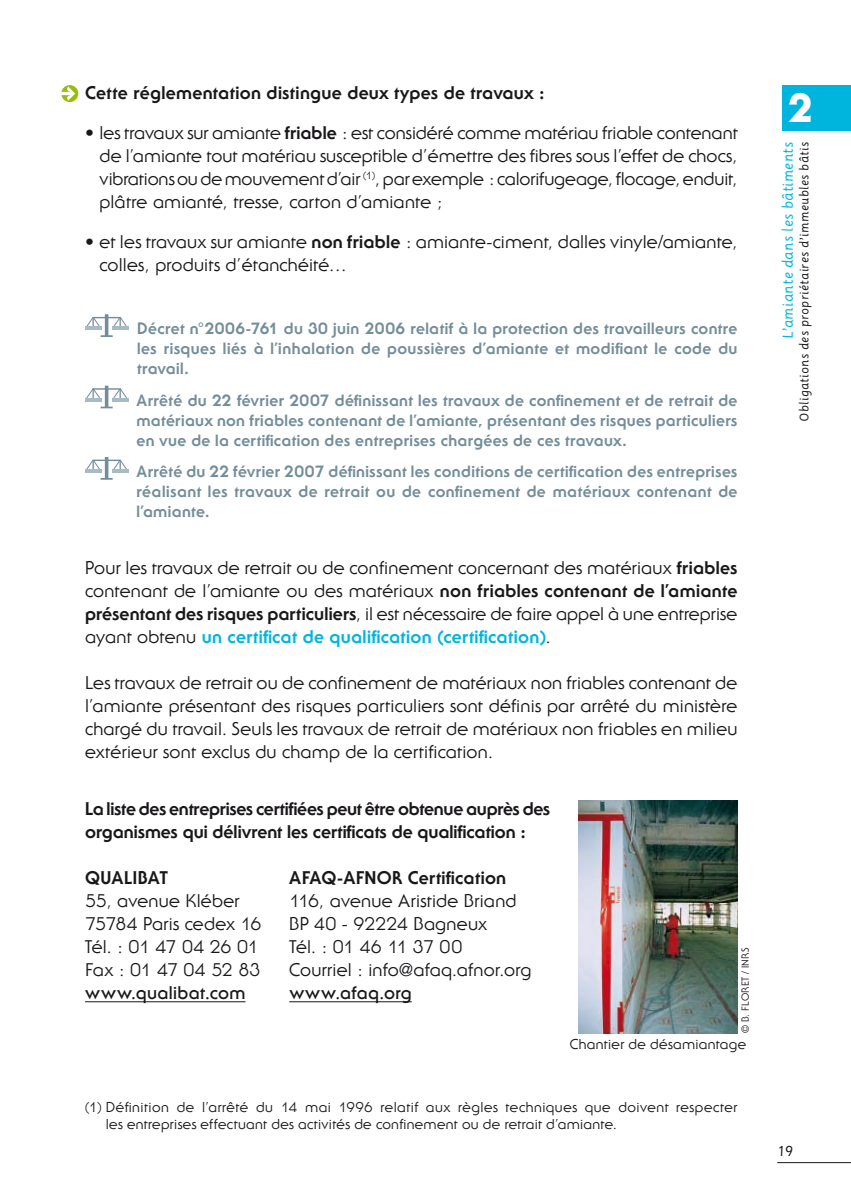
<style>
.page{position:relative;width:851px;height:1191px;background:#fff}
.page>*{position:absolute;margin:0;border:0;box-sizing:border-box;transform-origin:0 0}
.t1{font:800 40px "Serif Gothic";color:#fff}
.t2{font:18px/23px "Serif Gothic";letter-spacing:.01em;color:#1a171b;text-align:justify}
.t3{font:800 18px/23px "Serif Gothic";letter-spacing:.005em;color:#1a171b}
.t4{font:700 18px "Serif Gothic";letter-spacing:.015em;color:#1a171b}
.t5{font:18px "Serif Gothic";letter-spacing:-.025em;color:#1a171b}
.t6{font:18px "Serif Gothic";letter-spacing:-.02em;color:#1a171b}
.t7{font:18px "Serif Gothic";letter-spacing:-.01em;color:#1a171b}
.t8{font:800 16px/20px "Serif Gothic";letter-spacing:.03em;color:#738d99;text-align:justify}
.t9{font:14px/16.8px "Serif Gothic";letter-spacing:.025em;color:#1a171b}
.t10{font:14px "Sassoon Primary";letter-spacing:.035em;color:#00b5dd}
.t11{font:14px "Sassoon Primary";color:#1a171b}
.t12{font:12px "Sassoon Primary";letter-spacing:.035em;color:#1a171b}
.t13{font:10px "Serif Gothic";letter-spacing:.03em;color:#1a171b}
.s1{font-weight:800}
.s2{font-weight:800;color:#00b5dd}
</style>
<div class="page">
<div style="left:782px;top:85px;width:68px;height:45px;background:#00b5dd"></div>
<hr style="left:85px;top:1001px;width:160px;height:1px;background:#1a171b">
<hr style="left:289px;top:1001px;width:122px;height:1px;background:#1a171b">
<hr style="left:105px;top:314px;width:3px;height:22px;background:#738d99">
<svg style="left:101px;top:335px;width:12px;height:2px"></svg>
<hr style="left:85px;top:327px;width:16px;height:3px;background:#a8bac4">
<svg style="left:85px;top:315px;width:44px;height:14px"></svg>
<hr style="left:112px;top:327px;width:16px;height:3px;background:#a8bac4">
<hr style="left:93px;top:388px;width:27px;height:2px;background:#738d99">
<hr style="left:105px;top:385px;width:3px;height:22px;background:#738d99">
<svg style="left:101px;top:406px;width:12px;height:2px"></svg>
<svg style="left:86px;top:388px;width:16px;height:12px"></svg>
<hr style="left:85px;top:398px;width:16px;height:3px;background:#a8bac4">
<svg style="left:111px;top:388px;width:18px;height:12px"></svg>
<hr style="left:112px;top:398px;width:16px;height:3px;background:#a8bac4">
<hr style="left:93px;top:459px;width:27px;height:2px;background:#738d99">
<hr style="left:105px;top:457px;width:3px;height:22px;background:#738d99">
<svg style="left:101px;top:478px;width:12px;height:2px"></svg>
<svg style="left:86px;top:459px;width:16px;height:13px"></svg>
<hr style="left:85px;top:469px;width:16px;height:4px;background:#a8bac4">
<svg style="left:111px;top:459px;width:18px;height:13px"></svg>
<hr style="left:112px;top:469px;width:16px;height:4px;background:#a8bac4">
<div style="left:61px;top:85px;width:17px;height:17px;background:#96be0d;border-radius:50%"></div>
<svg style="left:61px;top:86px;width:14px;height:15px"></svg>
<img style="left:578px;top:801px;width:159px;height:232px">
<hr style="left:777px;top:1162px;width:73px;height:1px;background:#1a171b">
<p class="t3" style="left:85px;top:83px;width:461px">Cette réglementation distingue deux types de travaux :</p>
<p class="t2" style="left:100px;top:123px;width:639px;text-indent:-14px">• les travaux sur amiante <span class="s1">friable</span> : est considéré comme matériau friable contenant de l’amiante tout matériau susceptible d’émettre des fibres sous l’effet de chocs, vibrations ou de mouvement d’air <sup>(1)</sup>, par exemple : calorifugeage, flocage, enduit, plâtre amianté, tresse, carton d’amiante ;</p>
<p class="t2" style="left:100px;top:232px;width:639px;text-indent:-14px">• et les travaux sur amiante <span class="s1">non friable</span> : amiante-ciment, dalles vinyle/amiante, colles, produits d’étanchéité…</p>
<p class="t8" style="left:137px;top:320px;width:601px">Décret n°2006-761 du 30 juin 2006 relatif à la protection des travailleurs contre les risques liés à l’inhalation de poussières d’amiante et modifiant le code du travail.</p>
<p class="t8" style="left:136px;top:391px;width:602px">Arrêté du 22 février 2007 définissant les travaux de confinement et de retrait de matériaux non friables contenant de l’amiante, présentant des risques particuliers en vue de la certification des entreprises chargées de ces travaux.</p>
<p class="t8" style="left:136px;top:463px;width:602px">Arrêté du 22 février 2007 définissant les conditions de certification des entreprises réalisant les travaux de retrait ou de confinement de matériaux contenant de l’amiante.</p>
<p class="t2" style="left:85px;top:558px;width:653px">Pour les travaux de retrait ou de confinement concernant des matériaux <span class="s1">friables </span>contenant de l’amiante ou des matériaux <span class="s1">non friables contenant de l’amiante présentant des risques particuliers</span>, il est nécessaire de faire appel à une entreprise ayant obtenu <span class="s2">un certificat de qualification (certification)</span>.</p>
<p class="t2" style="left:85px;top:673px;width:653px">Les travaux de retrait ou de confinement de matériaux non friables contenant de l’amiante présentant des risques particuliers sont définis par arrêté du ministère chargé du travail. Seuls les travaux de retrait de matériaux non friables en milieu extérieur sont exclus du champ de la certification.</p>
<p class="t3" style="left:85px;top:799px;width:466px">La liste des entreprises certifiées peut être obtenue auprès des organismes qui délivrent les certificats de qualification :</p>
<p class="t3" style="left:85px;top:867px;width:84px">QUALIBAT</p>
<p class="t3" style="left:289px;top:867px;width:218px">AFAQ-AFNOR Certification</p>
<p class="t2" style="left:85px;top:891px;width:156px">55, avenue Kléber</p>
<p class="t2" style="left:289px;top:891px;width:229px">116, avenue Aristide Briand</p>
<p class="t2" style="left:85px;top:914px;width:178px">75784 Paris cedex 16</p>
<p class="t2" style="left:289px;top:914px;width:199px">BP 40 - 92224 Bagneux</p>
<p class="t5" style="left:85px;top:940px;width:175px">Tél. : 01 47 04 26 01</p>
<p class="t6" style="left:289px;top:940px;width:174px">Tél. : 01 46 11 37 00</p>
<p class="t7" style="left:85px;top:963px;width:177px">Fax : 01 47 04 52 83</p>
<p class="t2" style="left:289px;top:960px;width:244px">Courriel : info@afaq.afnor.org</p>
<p class="t4" style="left:85px;top:986px;width:162px">www.qualibat.com</p>
<p class="t4" style="left:289px;top:986px;width:124px">www.afaq.org</p>
<p class="t13" style="left:741px;top:1033px;width:87px;rotate:-90deg">© B. FLORET / INRS</p>
<p class="t9" style="left:570px;top:1037px;width:178px">Chantier de désamiantage</p>
<p class="t9" style="left:106px;top:1100px;width:633px;text-indent:-21px">(1) Définition de l’arrêté du 14 mai 1996 relatif aux règles techniques que doivent respecter les entreprises effectuant des activités de confinement ou de retrait d’amiante.</p>
<h1 class="t1" style="left:788px;top:93px;width:26px">2</h1>
<p class="t10" style="left:781px;top:339px;width:199px;rotate:-90deg">L’amiante dans les bâtiments</p>
<p class="t12" style="left:798px;top:422px;width:281px;rotate:-90deg">Obligations des propriétaires d’immeubles bâtis</p>
<p class="t11" style="left:777px;top:1144px;width:18px">19</p>
</div>
